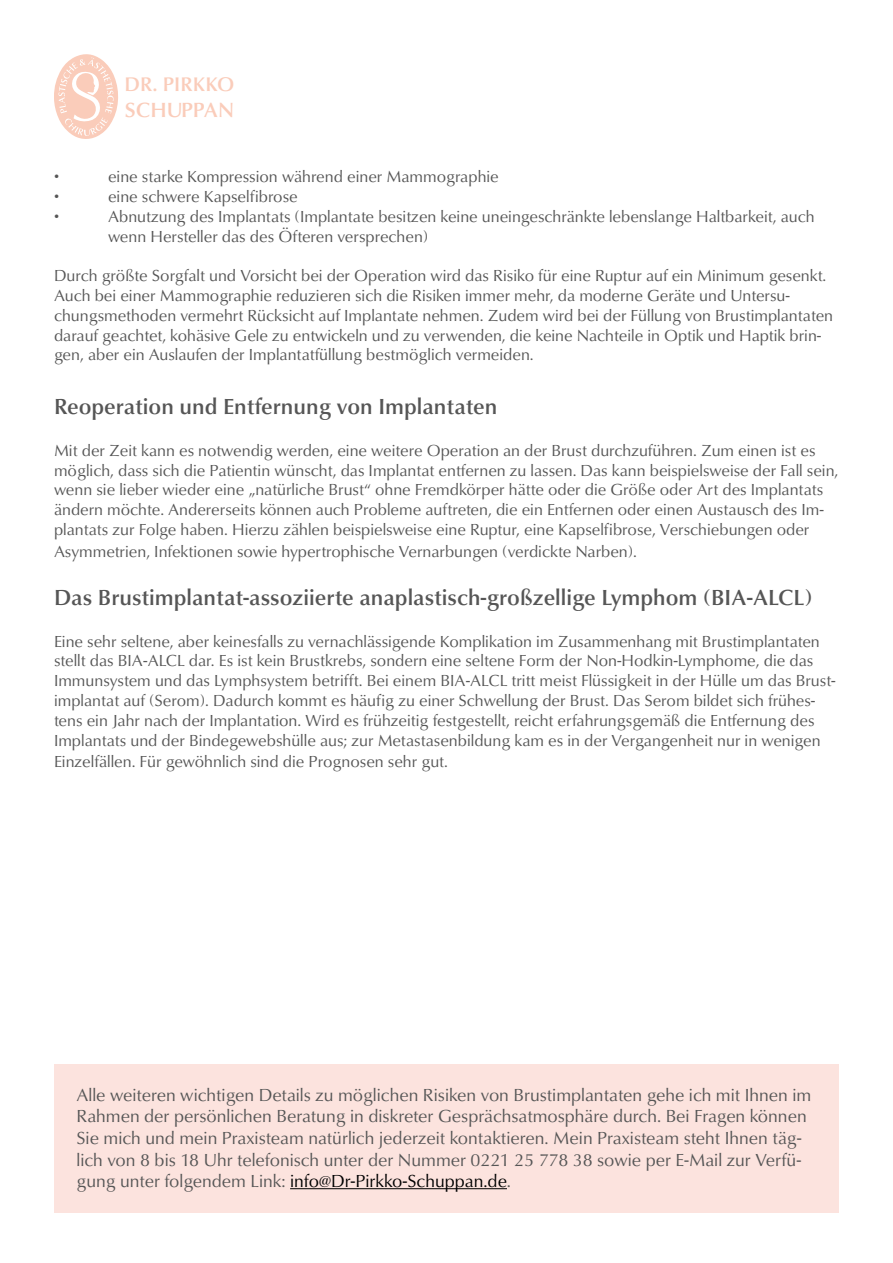
<style>
.page{position:relative;width:893px;height:1263px;background:#fff}
.page>*{position:absolute;margin:0;border:0;box-sizing:border-box;transform-origin:0 0}
.t1{font:500 22.5px "URW Classico T";color:#565656}
.t2{font:500 21.15px "URW Classico T";color:#faccba}
.t3{font:500 20.25px "URW Classico T";color:#faccba}
.t4{font:18px/21.6px "URW Classico T";color:#565656}
.t5{font:16.5px/19.8px "URW Classico T";color:#565656}
.s1{color:#000}
</style>
<div class="page">
<div style="left:54px;top:1064px;width:785px;height:149px;background:#fce3de"></div>
<svg style="left:54px;top:54px;width:64px;height:85px"></svg>
<hr style="left:290px;top:1188px;width:217px;height:1px;background:#000">
<p class="t3" style="left:125px;top:72px;width:111px">DR. PIRKKO</p>
<p class="t2" style="left:125px;top:97px;width:111px">SCHUPPAN</p>
<p class="t5" style="left:54px;top:167px;width:7px">•</p>
<p class="t5" style="left:108px;top:167px;width:392px">eine starke Kompression während einer Mammographie</p>
<p class="t5" style="left:54px;top:187px;width:7px">•</p>
<p class="t5" style="left:108px;top:187px;width:191px">eine schwere Kapselfibrose</p>
<p class="t5" style="left:54px;top:206px;width:7px">•</p>
<p class="t5" style="left:108px;top:206px;width:708px">Abnutzung des Implantats (Implantate besitzen keine uneingeschränkte lebenslange Haltbarkeit, auch wenn Hersteller das des Öfteren versprechen)</p>
<p class="t5" style="left:54px;top:266px;width:781px">Durch größte Sorgfalt und Vorsicht bei der Operation wird das Risiko für eine Ruptur auf ein Minimum gesenkt.<br>Auch bei einer Mammographie reduzieren sich die Risiken immer mehr, da moderne Geräte und Untersu&shy;chungsmethoden vermehrt Rücksicht auf Implantate nehmen. Zudem wird bei der Füllung von Brustimplantaten darauf geachtet, kohäsive Gele zu entwickeln und zu verwenden, die keine Nachteile in Optik und Haptik brin&shy;gen, aber ein Auslaufen der Implantatfüllung bestmöglich vermeiden.</p>
<h1 class="t1" style="left:54px;top:393px;width:445px">Reoperation und Entfernung von Implantaten</h1>
<p class="t5" style="left:54px;top:440px;width:786px">Mit der Zeit kann es notwendig werden, eine weitere Operation an der Brust durchzuführen. Zum einen ist es möglich, dass sich die Patientin wünscht, das Implantat entfernen zu lassen. Das kann beispielsweise der Fall sein, wenn sie lieber wieder eine „natürliche Brust“ ohne Fremdkörper hätte oder die Größe oder Art des Implantats ändern möchte. Andererseits können auch Probleme auftreten, die ein Entfernen oder einen Austausch des Im&shy;plantats zur Folge haben. Hierzu zählen beispielsweise eine Ruptur, eine Kapselfibrose, Verschiebungen oder</p>
<p class="t5" style="left:54px;top:541px;width:585px">Asymmetrien, Infektionen sowie hypertrophische Vernarbungen (verdickte Narben).</p>
<h1 class="t1" style="left:54px;top:584px;width:760px">Das Brustimplantat-assoziierte anaplastisch-großzellige Lymphom (BIA-ALCL)</h1>
<p class="t5" style="left:54px;top:631px;width:783px">Eine sehr seltene, aber keinesfalls zu vernachlässigende Komplikation im Zusammenhang mit Brustimplantaten stellt das BIA-ALCL dar. Es ist kein Brustkrebs, sondern eine seltene Form der Non-Hodkin-Lymphome, die das Immunsystem und das Lymphsystem betrifft. Bei einem BIA-ALCL tritt meist Flüssigkeit in der Hülle um das Brust&shy;implantat auf (Serom). Dadurch kommt es häufig zu einer Schwellung der Brust. Das Serom bildet sich frühes&shy;tens ein Jahr nach der Implantation. Wird es frühzeitig festgestellt, reicht erfahrungsgemäß die Entfernung des Implantats und der Bindegewebshülle aus; zur Metastasenbildung kam es in der Vergangenheit nur in wenigen</p>
<p class="t5" style="left:54px;top:752px;width:396px">Einzelfällen. Für gewöhnlich sind die Prognosen sehr gut.</p>
<p class="t4" style="left:77px;top:1084px;width:736px">Alle weiteren wichtigen Details zu möglichen Risiken von Brustimplantaten gehe ich mit Ihnen im Rahmen der persönlichen Beratung in diskreter Gesprächsatmosphäre durch. Bei Fragen können Sie mich und mein Praxisteam natürlich jederzeit kontaktieren. Mein Praxisteam steht Ihnen täg&shy;lich von 8 bis 18 Uhr telefonisch unter der Nummer 0221 25 778 38 sowie per E-Mail zur Verfü&shy;gung unter folgendem Link: <span class="s1">info@Dr-Pirkko-Schuppan.de</span>.</p>
</div>
